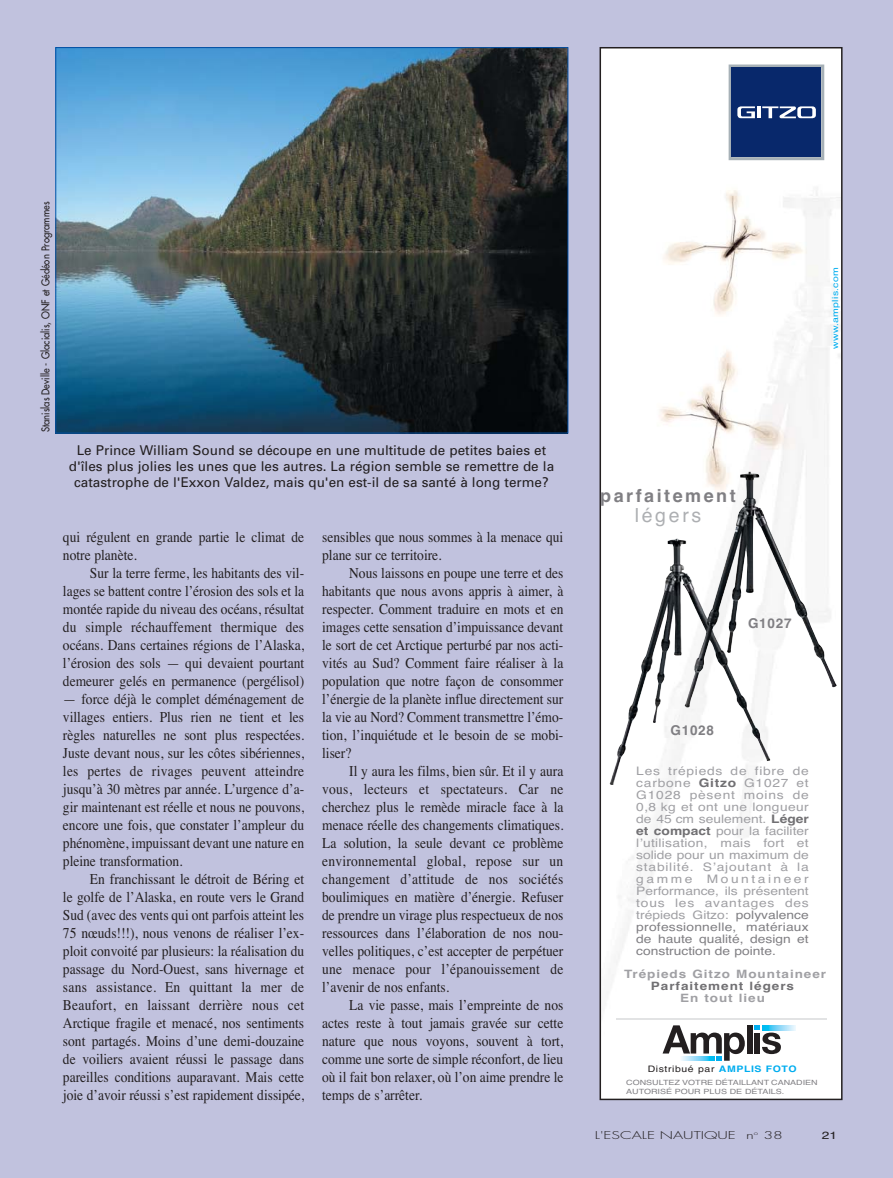
<style>
.page{position:relative;width:893px;height:1178px;background:#fff}
.page>*{position:absolute;margin:0;border:0;box-sizing:border-box;transform-origin:0 0}
.t1{font:19.5px "Helvetica";letter-spacing:.14em;color:#adafb2}
.t2{font:700 18px "Helvetica";letter-spacing:.14em;color:#807f83}
.t3{font:15px/18px "Times";color:#231f20;text-align:justify;scale:.9 1}
.t4{font:13.5px/16.2px "Univers";color:#231f20;text-align:center}
.t5{font:700 13.5px "Helvetica";letter-spacing:.055em;color:#807f83}
.t6{font:11.7px/12px "Helvetica";color:#a0a0a4;text-align:justify;scale:1.18 1}
.t7{font:700 11.55px "Helvetica";letter-spacing:.07em;color:#a0a0a4;scale:1.18 1}
.t8{font:700 11.55px "Helvetica";letter-spacing:.07em;color:#717073;scale:1.18 1}
.t9{font:10.5px "Futura";color:#231f20;scale:.9 1}
.t10{font:300 10.5px "Futura";color:#231f20;scale:1.5 1}
.t11{font:10.5px "Helvetica";color:#231f20;scale:1.3 1}
.t12{font:8.85px "Helvetica";letter-spacing:.055em;color:#231f20;scale:1.18 1}
.t13{font:8.4px "Helvetica";letter-spacing:.03em;color:#00adef;scale:1.25 1}
.t14{font:7.2px/9.8px "Helvetica";color:#807f83;scale:1.25 1}
.s1{font-weight:700;color:#717073}
.s2{color:#807f83}
.s3{font-weight:700;color:#00adef}
</style>
<div class="page">
<div style="left:0;top:0;width:892px;height:1178px;background:#c1c2de"></div>
<img style="left:57px;top:49px;width:509px;height:382px">
<img style="left:602px;top:50px;width:237px;height:1047px">
<div style="left:599px;top:47px;width:243px;height:1053px;border:2px solid #231f20"></div>
<svg style="left:726px;top:59px;width:101px;height:105px;background:#f7f8f8"></svg>
<svg style="left:729px;top:65px;width:95px;height:95px;background:#24407a"></svg>
<div style="left:649px;top:1021px;width:147px;height:48px;background:#fff"></div>
<div style="left:747px;top:1025px;width:5px;height:28px;background:#231f20"></div>
<svg style="left:781px;top:1025px;width:15px;height:5px"></svg>
<svg style="left:754px;top:1025px;width:27px;height:29px"></svg>
<svg style="left:663px;top:1025px;width:82px;height:36px"></svg>
<hr style="left:617px;top:1018px;width:210px;height:2px;background:#e2e3e4">
<img style="left:610px;top:472px;width:227px;height:313px">
<p class="t9" style="left:40px;top:432px;width:258px;rotate:-90deg">Stanislas Deville - Glacialis, ONF et Gédéon Programmes</p>
<p class="t4" style="left:69px;top:443px;width:487px">Le Prince William Sound se découpe en une multitude de petites baies et d'îles plus jolies les unes que les autres. La région semble se remettre de la catastrophe de l'Exxon Valdez, mais qu'en est-il de sa santé à long terme?</p>
<p class="t3" style="left:63px;top:529px;width:270px">qui régulent en grande partie le climat de notre planète.</p>
<p class="t3" style="left:63px;top:565px;width:270px;text-indent:27px">Sur la terre ferme, les habitants des vil&shy;lages se battent contre l’érosion des sols et la montée rapide du niveau des océans, résultat du simple réchauffement thermique des océans. Dans certaines régions de l’Alaska, l’érosion des sols — qui devaient pourtant demeurer gelés en permanence (pergélisol)</p>
<p class="t3" style="left:63px;top:691px;width:270px">— force déjà le complet déménagement de villages entiers. Plus rien ne tient et les règles naturelles ne sont plus respectées.<br>Juste devant nous, sur les côtes sibériennes, les pertes de rivages peuvent atteindre jusqu’à 30 mètres par année. L’urgence d’a&shy;gir maintenant est réelle et nous ne pouvons, encore une fois, que constater l’ampleur du phénomène, impuissant devant une nature en pleine transformation.</p>
<p class="t3" style="left:63px;top:871px;width:269px;text-indent:27px">En franchissant le détroit de Béring et le golfe de l’Alaska, en route vers le Grand Sud (avec des vents qui ont parfois atteint les 75 nœuds!!!), nous venons de réaliser l’ex&shy;ploit convoité par plusieurs: la réalisation du passage du Nord-Ouest, sans hivernage et sans assistance. En quittant la mer de Beaufort, en laissant derrière nous cet Arctique fragile et menacé, nos sentiments sont partagés. Moins d’une demi-douzaine de voiliers avaient réussi le passage dans pareilles conditions auparavant. Mais cette joie d’avoir réussi s’est rapidement dissipée,</p>
<p class="t3" style="left:322px;top:529px;width:269px">sensibles que nous sommes à la menace qui plane sur ce territoire.</p>
<p class="t3" style="left:322px;top:565px;width:270px;text-indent:27px">Nous laissons en poupe une terre et des habitants que nous avons appris à aimer, à respecter. Comment traduire en mots et en images cette sensation d’impuissance devant le sort de cet Arctique perturbé par nos acti&shy;vités au Sud? Comment faire réaliser à la population que notre façon de consommer l’énergie de la planète influe directement sur la vie au Nord? Comment transmettre l’émo&shy;tion, l’inquiétude et le besoin de se mobi&shy;liser?</p>
<p class="t3" style="left:322px;top:763px;width:270px;text-indent:27px">Il y aura les films, bien sûr. Et il y aura vous, lecteurs et spectateurs. Car ne cherchez plus le remède miracle face à la menace réelle des changements climatiques.<br>La solution, la seule devant ce problème environnemental global, repose sur un changement d’attitude de nos sociétés boulimiques en matière d’énergie. Refuser de prendre un virage plus respectueux de nos ressources dans l’élaboration de nos nou&shy;velles politiques, c’est accepter de perpétuer une menace pour l’épanouissement de l’avenir de nos enfants.</p>
<p class="t3" style="left:322px;top:997px;width:270px;text-indent:27px">La vie passe, mais l’empreinte de nos actes reste à tout jamais gravée sur cette nature que nous voyons, souvent à tort, comme une sorte de simple réconfort, de lieu où il fait bon relaxer, où l’on aime prendre le temps de s’arrêter.</p>
<p class="t13" style="left:832px;top:349px;width:67px;rotate:-90deg">www.amplis.com</p>
<p class="t2" style="left:600px;top:489px;width:137px">parfaitement</p>
<h1 class="t1" style="left:635px;top:507px;width:68px">légers</h1>
<p class="t5" style="left:748px;top:618px;width:45px">G1027</p>
<p class="t5" style="left:670px;top:725px;width:45px">G1028</p>
<p class="t6" style="left:636px;top:765px;width:148px">Les trépieds de fibre de carbone <span class="s1">Gitzo</span> G1027 et G1028 pèsent moins de 0,8 kg et ont une longueur de 45 cm seulement. <span class="s1">Léger et compact</span> pour la faciliter l’utilisation, mais fort et solide pour un maximum de stabilité. S’ajoutant à la gamme Mountaineer Performance, ils présentent tous les avantages des trépieds Gitzo: <span class="s2">polyvalence professionnelle, matériaux de haute qualité, design et construction de pointe.</span></p>
<p class="t7" style="left:624px;top:969px;width:173px">Trépieds Gitzo Mountaineer</p>
<p class="t8" style="left:651px;top:981px;width:123px">Parfaitement légers</p>
<p class="t7" style="left:680px;top:993px;width:74px">En tout lieu</p>
<p class="t12" style="left:648px;top:1066px;width:128px">Distribué par <span class="s3">AMPLIS FOTO</span></p>
<p class="t14" style="left:626px;top:1078px;width:155px">CONSULTEZ VOTRE DÉTAILLANT CANADIEN<br>AUTORISÉ POUR PLUS DE DÉTAILS.</p>
<p class="t10" style="left:595px;top:1130px;width:127px">L'ESCALE NAUTIQUE n<sup>o</sup> 38</p>
<p class="t11" style="left:822px;top:1131px;width:13px">21</p>
</div>
